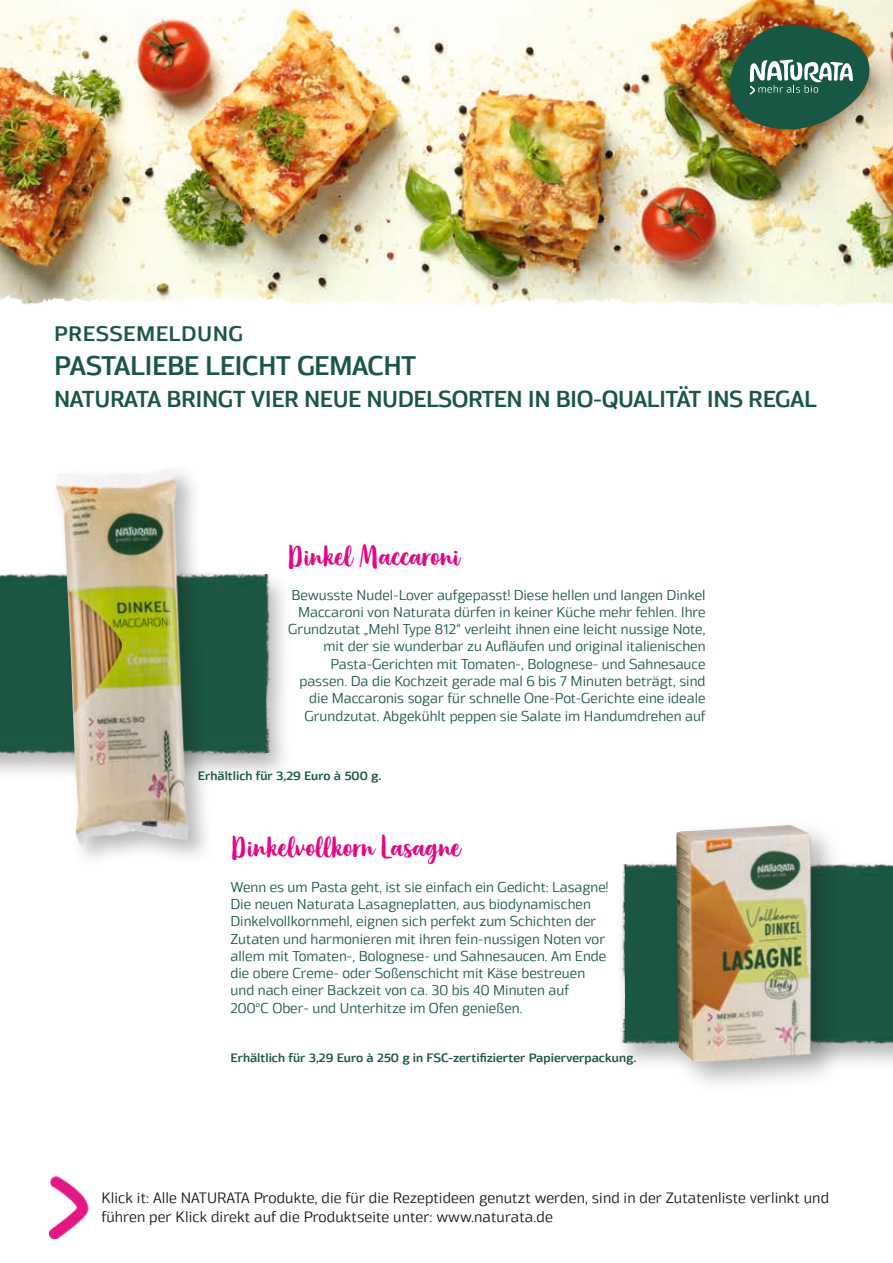
<style>
.page{position:relative;width:893px;height:1263px;background:#fff}
.page>*{position:absolute;margin:0;border:0;box-sizing:border-box;transform-origin:0 0}
.t1{font:30.45px "Organika Script";color:#e10886}
.t2{font:600 26.85px "Moveo Sans";letter-spacing:-.025em;color:#1a5741;scale:.96 1}
.t3{font:600 23.1px "Moveo Sans";letter-spacing:-.02em;color:#1a5741;scale:.96 1}
.t4{font:600 21px "Moveo Sans";letter-spacing:.02em;color:#1a5741}
.t5{font:15px/19.5px "Moveo Sans";letter-spacing:.005em;color:#151616}
.t6{font:14.25px/17.2px "Moveo Sans";color:#1a5741;text-align:right}
.t7{font:600 12.15px "Moveo Sans";color:#1a5741}
</style>
<div class="page">
<img style="left:0;top:0;width:893px;height:289px">
<img style="left:0;top:289px;width:893px;height:18px">
<img style="left:729px;top:23px;width:142px;height:108px">
<div style="left:0;top:570px;width:292px;height:212px;background:#151616;opacity:.3"></div>
<img style="left:266px;top:575px;width:8px;height:177px">
<img style="left:0;top:744px;width:266px;height:13px">
<div style="left:0;top:570px;width:266px;height:174px;background:#1b5742"></div>
<div style="left:51px;top:462px;width:164px;height:408px;background:#151616;opacity:.3"></div>
<img style="left:56px;top:467px;width:133px;height:379px">
<div style="left:613px;top:860px;width:280px;height:212px;background:#151616;opacity:.3"></div>
<img style="left:618px;top:864px;width:8px;height:178px">
<img style="left:626px;top:1034px;width:267px;height:13px">
<div style="left:626px;top:860px;width:267px;height:174px;background:#1b5742"></div>
<div style="left:669px;top:818px;width:175px;height:277px;background:#151616;opacity:.3"></div>
<img style="left:676px;top:825px;width:136px;height:239px">
<img style="left:49px;top:1176px;width:40px;height:63px">
<h3 class="t4" style="left:54px;top:321px;width:191px">PRESSEMELDUNG</h3>
<h2 class="t2" style="left:54px;top:350px;width:379px">PASTALIEBE LEICHT GEMACHT</h2>
<h3 class="t3" style="left:54px;top:385px;width:796px">NATURATA BRINGT VIER NEUE NUDELSORTEN IN BIO-QUALITÄT INS REGAL</h3>
<h1 class="t1" style="left:287px;top:537px;width:173px">Dinkel Maccaroni</h1>
<p class="t6" style="left:288px;top:586px;width:419px">Bewusste Nudel-Lover aufgepasst! Diese hellen und langen Dinkel Maccaroni von Naturata dürfen in keiner Küche mehr fehlen. Ihre Grundzutat „Mehl Type 812“ verleiht ihnen eine leicht nussige Note, mit der sie wunderbar zu Aufläufen und original italienischen Pasta-Gerichten mit Tomaten-, Bolognese- und Sahnesauce passen. Da die Kochzeit gerade mal 6 bis 7 Minuten beträgt, sind die Maccaronis sogar für schnelle One-Pot-Gerichte eine ideale Grundzutat. Abgekühlt peppen sie Salate im Handumdrehen auf</p>
<p class="t7" style="left:198px;top:768px;width:185px">Erhältlich für 3,29 Euro à 500 g.</p>
<h1 class="t1" style="left:231px;top:829px;width:231px">Dinkelvollkorn Lasagne</h1>
<p class="t6" style="left:231px;top:878px;width:379px;text-align:left">Wenn es um Pasta geht, ist sie einfach ein Gedicht: Lasagne!<br>Die neuen Naturata Lasagneplatten, aus biodynamischen Dinkelvollkornmehl, eignen sich perfekt zum Schichten der Zutaten und harmonieren mit ihren fein-nussigen Noten vor allem mit Tomaten-, Bolognese- und Sahnesaucen. Am Ende die obere Creme- oder Soßenschicht mit Käse bestreuen und nach einer Backzeit von ca. 30 bis 40 Minuten auf 200°C Ober- und Unterhitze im Ofen genießen.</p>
<p class="t7" style="left:231px;top:1051px;width:407px">Erhältlich für 3,29 Euro à 250 g in FSC-zertifizierter Papierverpackung.</p>
<p class="t5" style="left:101px;top:1187px;width:729px">Klick it: Alle NATURATA Produkte, die für die Rezeptideen genutzt werden, sind in der Zutatenliste verlinkt und führen per Klick direkt auf die Produktseite unter: www.naturata.de</p>
</div>
